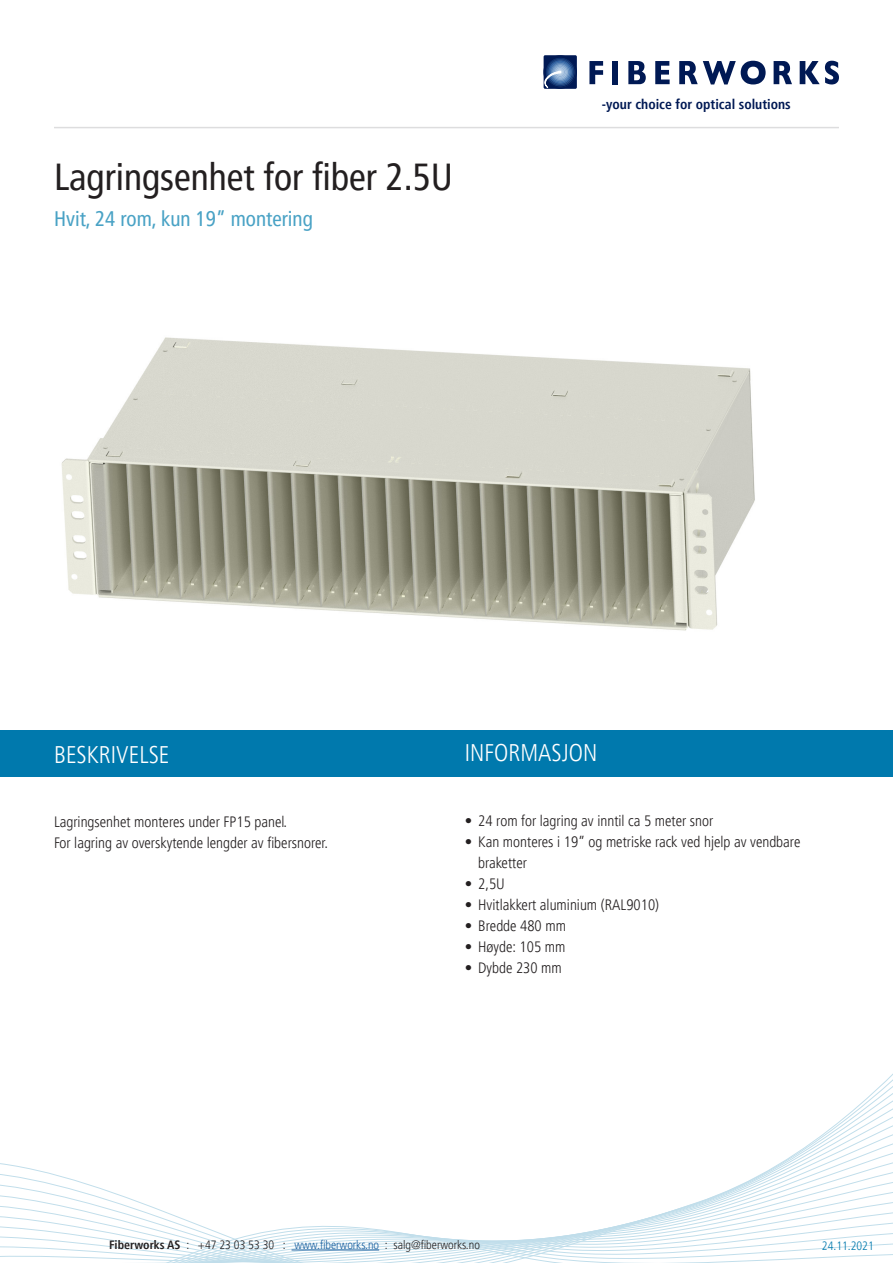
<style>
.page{position:relative;width:893px;height:1263px;background:#fff}
.page>*{position:absolute;margin:0;border:0;box-sizing:border-box;transform-origin:0 0}
.H1_-_Sort{font:condensed 37.5px "Frutiger LT Pro";color:#231f20}
.H3_-_Hvit{font:300 condensed 24px "Frutiger LT Pro";color:#fff}
.H1_-_Sort-2{font:condensed 21px "Frutiger LT Pro";color:#49a2c5}
.Brødtekst_-_Sort{font:300 condensed 15px/21px "Frutiger LT Pro";color:#231f20}
.t1{font:700 condensed 13.65px "Frutiger LT Pro";color:#001954}
.t2{font:300 condensed 12px "Frutiger LT Pro";color:#231f20}
.t3{font:300 condensed 12px "Frutiger LT Pro";color:#0079ad}
.s1{font-weight:700}
.s2{color:#175d9e}
</style>
<div class="page">
<hr style="left:54px;top:127px;width:785px;height:1px;background:#ddddde">
<svg style="left:544px;top:55px;width:33px;height:34px"></svg>
<svg style="left:589px;top:61px;width:14px;height:23px"></svg>
<div style="left:612px;top:61px;width:6px;height:23px;background:#001954"></div>
<svg style="left:628px;top:61px;width:18px;height:23px"></svg>
<svg style="left:655px;top:61px;width:15px;height:23px"></svg>
<svg style="left:679px;top:61px;width:87px;height:23px"></svg>
<svg style="left:774px;top:61px;width:18px;height:23px"></svg>
<svg style="left:800px;top:61px;width:39px;height:23px"></svg>
<svg style="left:0;top:1153px;width:893px;height:11px"></svg>
<svg style="left:0;top:1164px;width:893px;height:11px"></svg>
<svg style="left:0;top:1175px;width:893px;height:11px"></svg>
<svg style="left:0;top:1186px;width:893px;height:11px"></svg>
<svg style="left:7px;top:1197px;width:886px;height:8px"></svg>
<svg style="left:0;top:1205px;width:893px;height:58px"></svg>
<hr style="left:291px;top:1250px;width:88px;height:1px;background:#175d9e">
<div style="left:0;top:730px;width:893px;height:46px;background:#0079ad"></div>
<img style="left:61px;top:337px;width:694px;height:294px">
<p class="H1_-_Sort" style="left:54px;top:155px;width:400px">Lagringsenhet for fiber 2.5U</p>
<p class="H1_-_Sort-2" style="left:54px;top:206px;width:260px">Hvit, 24 rom, kun 19” montering</p>
<p class="t1" style="left:602px;top:96px;width:190px">-your choice for optical solutions</p>
<p class="H3_-_Hvit" style="left:54px;top:741px;width:117px">BESKRIVELSE</p>
<p class="H3_-_Hvit" style="left:465px;top:739px;width:134px">INFORMASJON</p>
<p class="Brødtekst_-_Sort" style="left:54px;top:811px;width:235px">Lagringsenhet monteres under FP15 panel.</p>
<p class="Brødtekst_-_Sort" style="left:54px;top:832px;width:275px">For lagring av overskytende lengder av fibersnorer.</p>
<p class="Brødtekst_-_Sort" style="left:465px;top:810px;width:250px">• 24 rom for lagring av inntil ca 5 meter snor</p>
<p class="Brødtekst_-_Sort" style="left:478px;top:831px;width:324px;text-indent:-14px">• Kan monteres i 19” og metriske rack ved hjelp av vendbare braketter</p>
<p class="Brødtekst_-_Sort" style="left:465px;top:873px;width:42px">• 2,5U</p>
<p class="Brødtekst_-_Sort" style="left:465px;top:894px;width:196px">• Hvitlakkert aluminium (RAL9010)</p>
<p class="Brødtekst_-_Sort" style="left:465px;top:915px;width:103px">• Bredde 480 mm</p>
<p class="Brødtekst_-_Sort" style="left:465px;top:936px;width:102px">• Høyde: 105 mm</p>
<p class="Brødtekst_-_Sort" style="left:465px;top:957px;width:99px">• Dybde 230 mm</p>
<p class="t2" style="left:109px;top:1238px;width:372px"><span class="s1">Fiberworks AS</span> : +47 23 03 53 30 : <span class="s2">www.fiberworks.no</span> : salg@fiberworks.no</p>
<p class="t3" style="left:822px;top:1239px;width:53px">24.11.2021</p>
</div>
